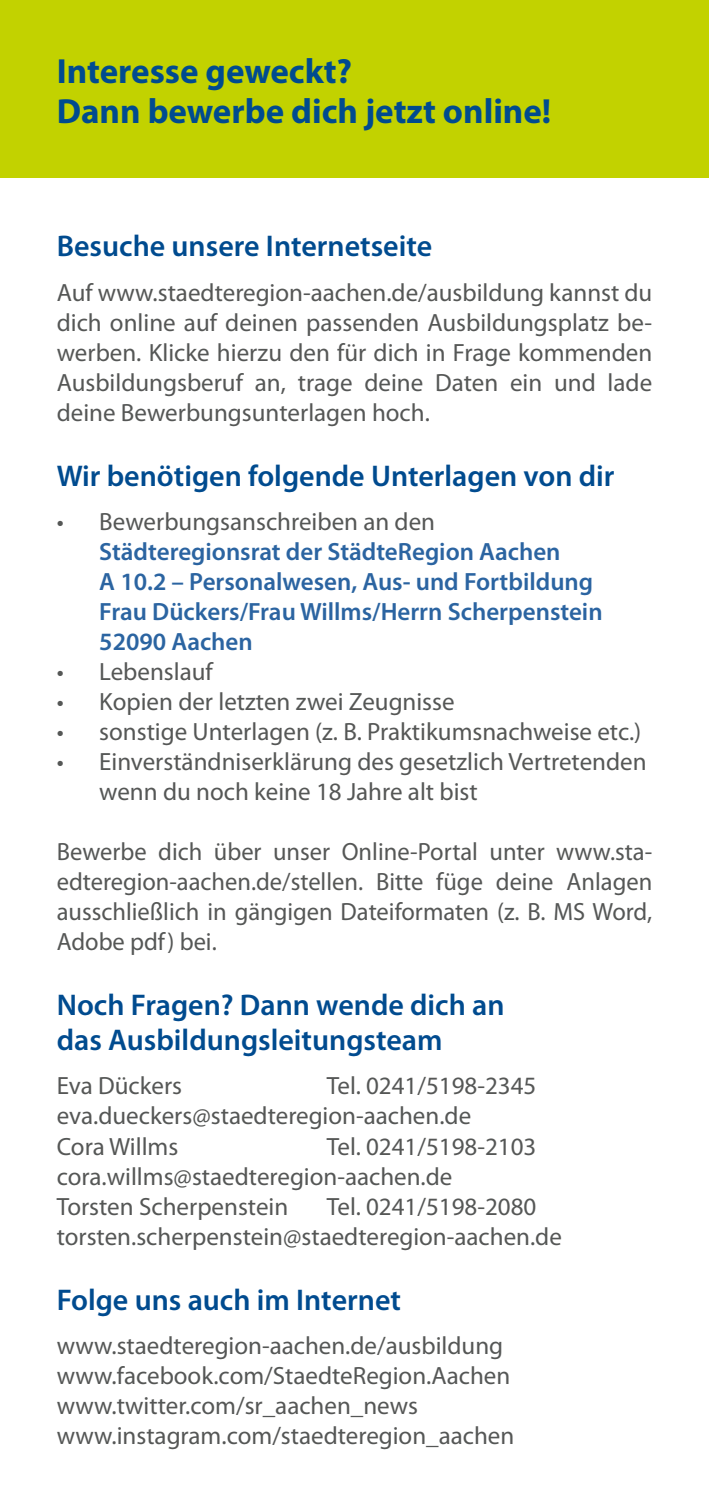
<style>
.page{position:relative;width:709px;height:1489px;background:#fff}
.page>*{position:absolute;margin:0;border:0;box-sizing:border-box;transform-origin:0 0}
.t1{font:700 35px/40px "Myriad Pro";color:#004b8f}
.t2{font:600 30px/35px "Myriad Pro";color:#004b8f}
.t3{font:25px/30px "Myriad Pro";color:#555756}
.t4{font:600 25px/30px "Myriad Pro";color:#2b64a1}
</style>
<div class="page">
<div style="left:0;top:0;width:709px;height:177px;background:#c2d200"></div>
<h1 class="t1" style="left:57px;top:52px;width:496px">Interesse geweckt?<br>Dann bewerbe dich jetzt online!</h1>
<p class="t2" style="left:57px;top:229px;width:377px">Besuche unsere Internetseite</p>
<p class="t3" style="left:57px;top:278px;width:597px;text-align:justify">Auf www.staedteregion-aachen.de/ausbildung kannst du dich online auf deinen passenden Ausbildungsplatz be&shy;werben. Klicke hierzu den für dich in Frage kommenden Ausbildungsberuf an, trage deine Daten ein und lade deine Bewerbungsunterlagen hoch.</p>
<p class="t2" style="left:57px;top:458px;width:559px">Wir benötigen folgende Unterlagen von dir</p>
<p class="t3" style="left:57px;top:507px;width:380px">• Bewerbungsanschreiben an den</p>
<p class="t4" style="left:99px;top:537px;width:505px">Städteregionsrat der StädteRegion Aachen<br>A 10.2 – Personalwesen, Aus- und Fortbildung Frau Dückers/Frau Willms/Herrn Scherpenstein 52090 Aachen</p>
<p class="t3" style="left:57px;top:657px;width:158px">• Lebenslauf</p>
<p class="t3" style="left:57px;top:687px;width:399px">• Kopien der letzten zwei Zeugnisse</p>
<p class="t3" style="left:57px;top:717px;width:586px">• sonstige Unterlagen (z. B. Praktikumsnachweise etc.)</p>
<p class="t3" style="left:99px;top:747px;width:549px;text-indent:-43px">• Einverständniserklärung des gesetzlich Vertretenden wenn du noch keine 18 Jahre alt bist</p>
<p class="t3" style="left:57px;top:837px;width:597px;text-align:justify">Bewerbe dich über unser Online-Portal unter www.sta&shy;edteregion-aachen.de/stellen. Bitte füge deine Anlagen ausschließlich in gängigen Dateiformaten (z. B. MS Word, Adobe pdf) bei.</p>
<p class="t2" style="left:57px;top:988px;width:449px">Noch Fragen? Dann wende dich an das Ausbildungsleitungsteam</p>
<p class="t3" style="left:57px;top:1071px;width:127px">Eva Dückers</p>
<p class="t3" style="left:57px;top:1071px;width:481px;text-indent:270px">Tel. 0241/5198-2345 eva.dueckers@staedteregion-aachen.de<br>Cora Willms</p>
<p class="t3" style="left:57px;top:1131px;width:481px;text-indent:270px">Tel. 0241/5198-2103 cora.willms@staedteregion-aachen.de<br>Torsten Scherpenstein</p>
<p class="t3" style="left:57px;top:1191px;width:506px;text-indent:270px">Tel. 0241/5198-2080 torsten.scherpenstein@staedteregion-aachen.de</p>
<p class="t2" style="left:57px;top:1282px;width:346px">Folge uns auch im Internet</p>
<p class="t3" style="left:57px;top:1330px;width:459px">www.staedteregion-aachen.de/ausbildung www.facebook.com/StaedteRegion.Aachen www.twitter.com/sr_aachen_news www.instagram.com/staedteregion_aachen</p>
</div>
